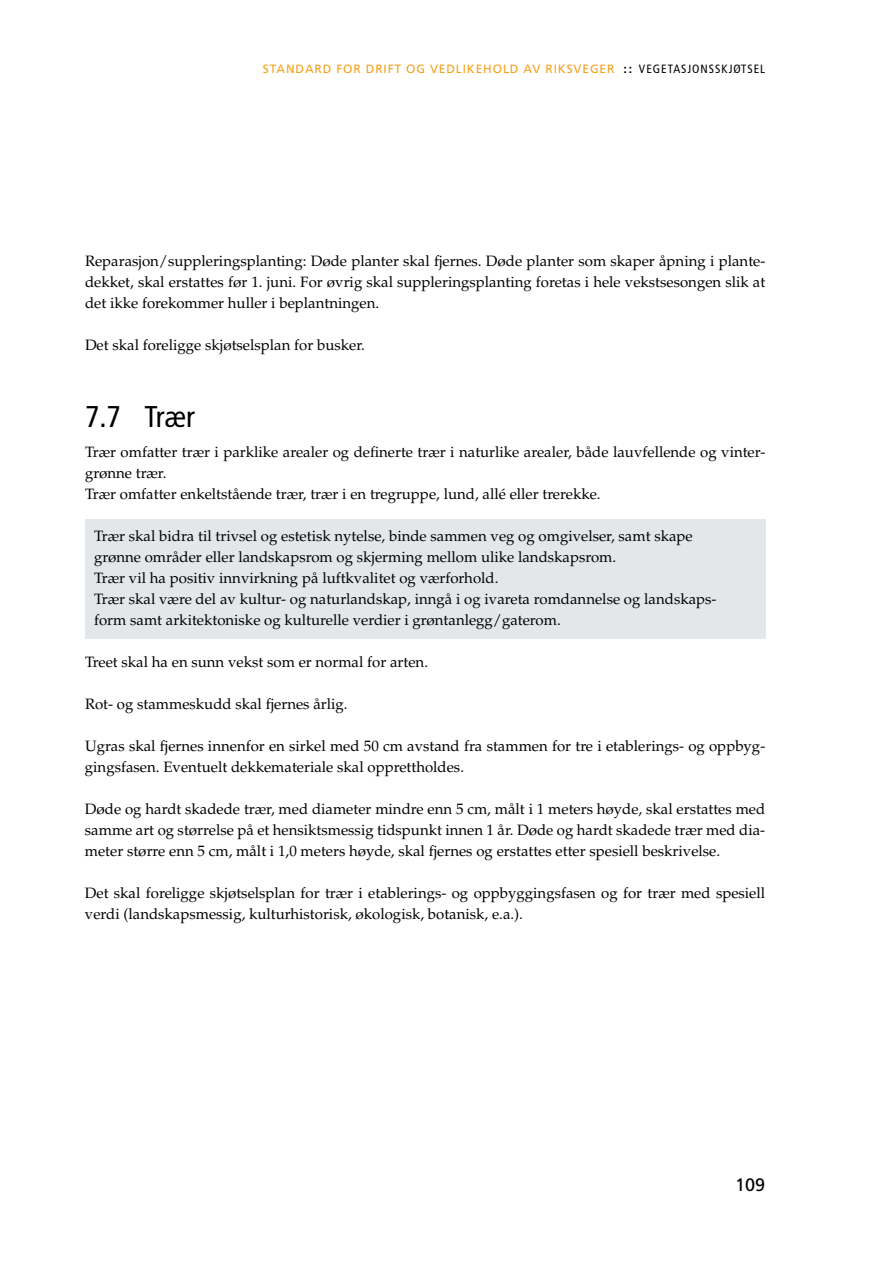
<style>
.page{position:relative;width:893px;height:1263px;background:#fff}
.page>*{position:absolute;margin:0;border:0;box-sizing:border-box;transform-origin:0 0}
.t1{font:condensed 30px "Frutiger LT Std";color:#000}
.t2{font:18px "Frutiger LT Std";color:#000}
.t3{font:15px/21px "Palatino LT Std";color:#000}
.t4{font:12px "Frutiger LT Std";letter-spacing:.07em;color:#f6a01a}
.s1{font-weight:700;color:#000}
.s2{font-stretch:condensed;color:#000}
</style>
<div class="page">
<div style="left:85px;top:519px;width:680px;height:120px;background:#e4e7e9"></div>
<p class="t4" style="left:263px;top:62px;width:504px">STANDARD FOR DRIFT OG VEDLIKEHOLD AV RIKSVEGER <span class="s1">::</span> <span class="s2">VEGETASJONSSKJØTSEL</span></p>
<p class="t3" style="left:85px;top:251px;width:682px;text-align:justify">Reparasjon/suppleringsplanting: Døde planter skal fjernes. Døde planter som skaper åpning i plante&shy;dekket, skal erstattes før 1. juni. For øvrig skal suppleringsplanting foretas i hele vekstsesongen slik at det ikke forekommer huller i beplantningen.</p>
<p class="t3" style="left:85px;top:335px;width:281px">Det skal foreligge skjøtselsplan for busker.</p>
<h1 class="t1" style="left:85px;top:399px;width:112px">7.7 Trær</h1>
<p class="t3" style="left:85px;top:441px;width:682px">Trær omfatter trær i parklike arealer og definerte trær i naturlike arealer, både lauvfellende og vinter&shy;grønne trær.<br>Trær omfatter enkeltstående trær, trær i en tregruppe, lund, allé eller trerekke.</p>
<p class="t3" style="left:94px;top:525px;width:624px">Trær skal bidra til trivsel og estetisk nytelse, binde sammen veg og omgivelser, samt skape grønne områder eller landskapsrom og skjerming mellom ulike landskapsrom.<br>Trær vil ha positiv innvirkning på luftkvalitet og værforhold.<br>Trær skal være del av kultur- og naturlandskap, inngå i og ivareta romdannelse og landskaps&shy;form samt arkitektoniske og kulturelle verdier i grøntanlegg/gaterom.</p>
<p class="t3" style="left:85px;top:651px;width:345px">Treet skal ha en sunn vekst som er normal for arten.</p>
<p class="t3" style="left:85px;top:693px;width:264px">Rot- og stammeskudd skal fjernes årlig.</p>
<p class="t3" style="left:85px;top:735px;width:682px">Ugras skal fjernes innenfor en sirkel med 50 cm avstand fra stammen for tre i etablerings- og oppbyg&shy;gingsfasen. Eventuelt dekkemateriale skal opprettholdes.</p>
<p class="t3" style="left:85px;top:798px;width:682px;text-align:justify">Døde og hardt skadede trær, med diameter mindre enn 5 cm, målt i 1 meters høyde, skal erstattes med samme art og størrelse på et hensiktsmessig tidspunkt innen 1 år. Døde og hardt skadede trær med dia&shy;meter større enn 5 cm, målt i 1,0 meters høyde, skal fjernes og erstattes etter spesiell beskrivelse.</p>
<p class="t3" style="left:85px;top:882px;width:682px">Det skal foreligge skjøtselsplan for trær i etablerings- og oppbyggingsfasen og for trær med spesiell verdi (landskapsmessig, kulturhistorisk, økologisk, botanisk, e.a.).</p>
<p class="t2" style="left:735px;top:1174px;width:32px">109</p>
</div>
